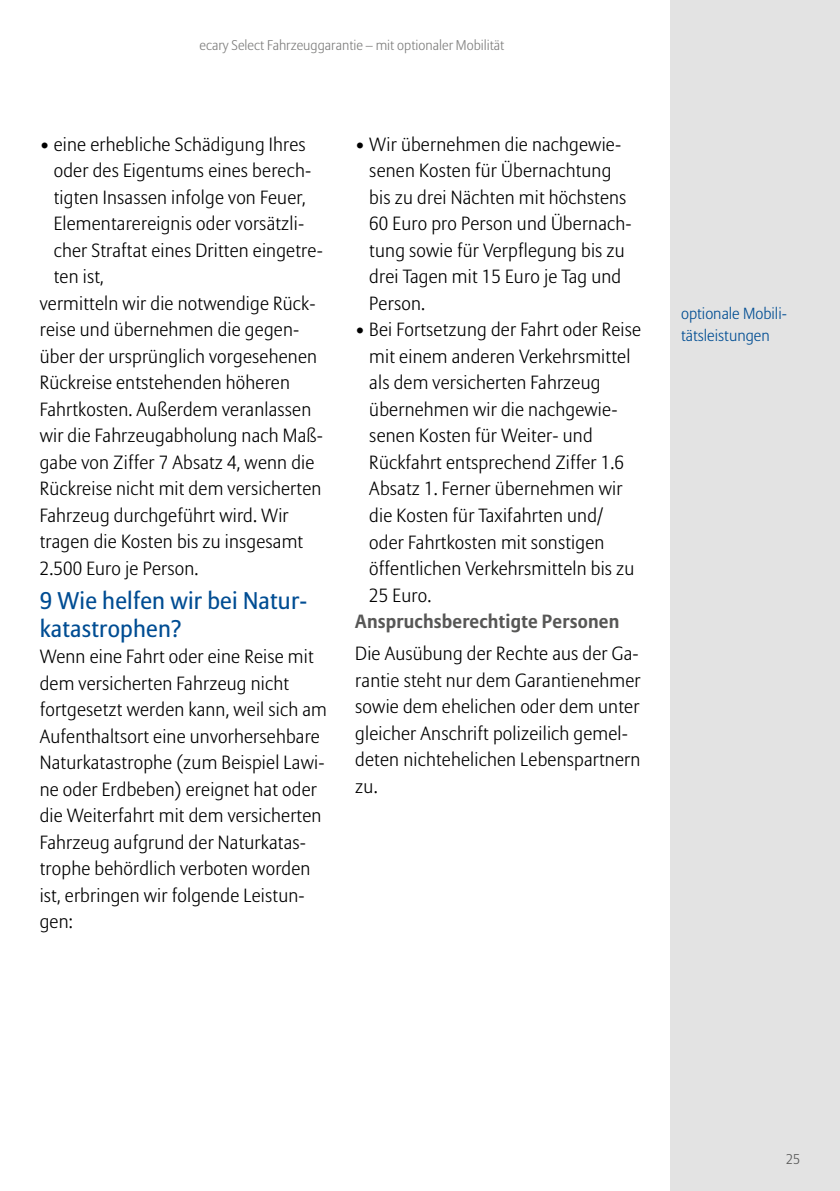
<style>
.page{position:relative;width:840px;height:1191px;background:#fff}
.page>*{position:absolute;margin:0;border:0;box-sizing:border-box;transform-origin:0 0}
.t1{font:24px/28px "Allianz Sans";letter-spacing:.01em;color:#004d93}
.t2{font:300 19px/26.6px "Allianz Sans";letter-spacing:.01em;color:#000}
.t3{font:700 19px "Allianz Sans";letter-spacing:.01em;color:#575756}
.t4{font:300 16px/22px "Allianz Sans";color:#004d93}
.t5{font:300 14px "Allianz Sans";color:#7e7e7d}
.t6{font:300 14px "Allianz Sans";color:#575756}
</style>
<div class="page">
<div style="left:670px;top:0;width:169px;height:1191px;background:#e3e3e3"></div>
<p class="t5" style="left:199px;top:37px;width:306px">ecary Select Fahrzeuggarantie – mit optionaler Mobilität</p>
<p class="t2" style="left:40px;top:131px;width:267px">• eine erhebliche Schädigung Ihres</p>
<p class="t2" style="left:54px;top:157px;width:259px">oder des Eigentums eines berech-</p>
<p class="t2" style="left:54px;top:184px;width:253px">tigten Insassen infolge von Feuer,</p>
<p class="t2" style="left:54px;top:210px;width:252px">Elementarereignis oder vorsätzli-</p>
<p class="t2" style="left:54px;top:237px;width:270px">cher Straftat eines Dritten eingetre-</p>
<p class="t2" style="left:54px;top:263px;width:51px">ten ist,</p>
<p class="t2" style="left:40px;top:290px;width:277px">vermitteln wir die notwendige Rück-</p>
<p class="t2" style="left:40px;top:316px;width:261px">reise und übernehmen die gegen-</p>
<p class="t2" style="left:40px;top:343px;width:279px">über der ursprünglich vorgesehenen</p>
<p class="t2" style="left:40px;top:369px;width:252px">Rückreise entstehenden höheren</p>
<p class="t2" style="left:40px;top:396px;width:273px">Fahrtkosten. Außerdem veranlassen</p>
<p class="t2" style="left:40px;top:422px;width:284px">wir die Fahrzeugabholung nach Maß-</p>
<p class="t2" style="left:40px;top:449px;width:276px">gabe von Ziffer 7 Absatz 4, wenn die</p>
<p class="t2" style="left:40px;top:475px;width:283px">Rückreise nicht mit dem versicherten</p>
<p class="t2" style="left:40px;top:502px;width:250px">Fahrzeug durchgeführt wird. Wir</p>
<p class="t2" style="left:40px;top:528px;width:265px">tragen die Kosten bis zu insgesamt</p>
<p class="t2" style="left:40px;top:555px;width:160px">2.500 Euro je Person.</p>
<p class="t1" style="left:40px;top:586px;width:269px">9 Wie helfen wir bei Natur&shy;katastrophen?</p>
<p class="t2" style="left:40px;top:643px;width:288px">Wenn eine Fahrt oder eine Reise mit dem versicherten Fahrzeug nicht fortgesetzt werden kann, weil sich am Aufenthaltsort eine unvorhersehbare Naturkatastrophe (zum Beispiel Lawi&shy;ne oder Erdbeben) ereignet hat oder die Weiterfahrt mit dem versicherten Fahrzeug aufgrund der Naturkatas&shy;trophe behördlich verboten worden ist, erbringen wir folgende Leistun&shy;gen:</p>
<p class="t2" style="left:369px;top:131px;width:264px;text-indent:-14px">• Wir übernehmen die nachgewie&shy;senen Kosten für Übernachtung bis zu drei Nächten mit höchstens<br>60 Euro pro Person und Übernach&shy;tung sowie für Verpflegung bis zu drei Tagen mit 15 Euro je Tag und<br>Person.</p>
<p class="t2" style="left:369px;top:316px;width:273px;text-indent:-14px">• Bei Fortsetzung der Fahrt oder Reise mit einem anderen Verkehrsmittel als dem versicherten Fahrzeug übernehmen wir die nachgewie&shy;senen Kosten für Weiter- und<br>Rückfahrt entsprechend Ziffer 1.6<br>Absatz 1. Ferner übernehmen wir die Kosten für Taxifahrten und/ oder Fahrtkosten mit sonstigen öffentlichen Verkehrsmitteln bis zu<br>25 Euro.</p>
<p class="t3" style="left:355px;top:610px;width:265px">Anspruchsberechtigte Personen</p>
<p class="t2" style="left:355px;top:640px;width:287px">Die Ausübung der Rechte aus der Ga&shy;rantie steht nur dem Garantienehmer sowie dem ehelichen oder dem unter gleicher Anschrift polizeilich gemel&shy;deten nichtehelichen Lebenspartnern zu.</p>
<p class="t4" style="left:680px;top:302px;width:107px">optionale Mobili&shy;tätsleistungen</p>
<p class="t6" style="left:785px;top:1150px;width:15px">25</p>
</div>
